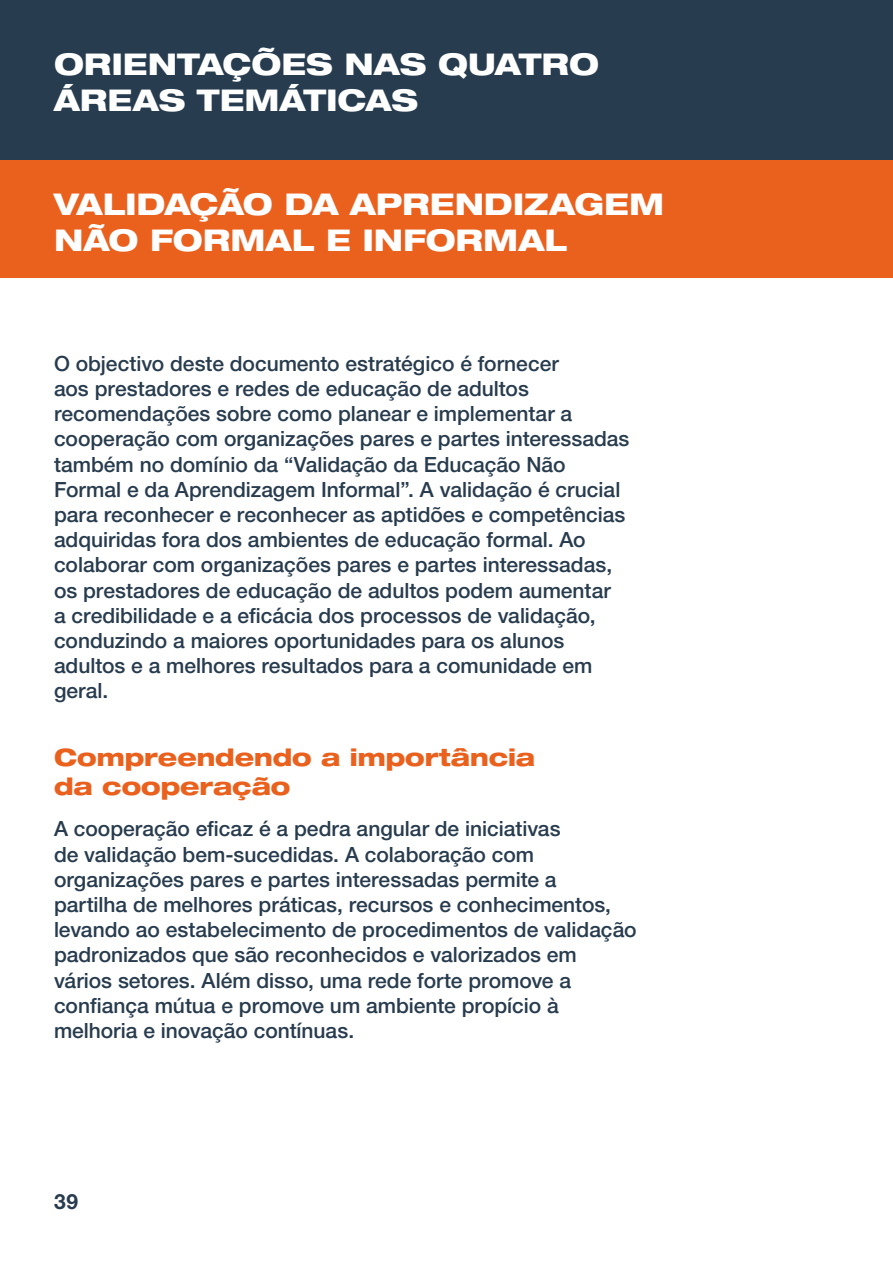
<style>
.page{position:relative;width:893px;height:1263px;background:#fff}
.page>*{position:absolute;margin:0;border:0;box-sizing:border-box;transform-origin:0 0}
.t1{font:800 expanded 30px/36px "Helvetica Neue LT Std";letter-spacing:-.005em;color:#fff}
.t2{font:800 expanded 24px/28.8px "Helvetica Neue LT Std";letter-spacing:-.005em;color:#ea601d}
.t3{font:500 21px/25.2px "Helvetica Neue LT Std";color:#283c4e}
.t4{font:700 21px "Helvetica Neue LT Std";color:#283c4e}
</style>
<div class="page">
<div style="left:0;top:0;width:893px;height:161px;background:#273c4e"></div>
<div style="left:0;top:161px;width:893px;height:117px;background:#ea601d"></div>
<h1 class="t1" style="left:54px;top:46px;width:547px">ORIENTAÇÕES NAS QUATRO<br>ÁREAS TEMÁTICAS</h1>
<h1 class="t1" style="left:54px;top:185px;width:612px">VALIDAÇÃO DA APRENDIZAGEM<br>NÃO FORMAL E INFORMAL</h1>
<p class="t3" style="left:54px;top:350px;width:577px">O objectivo deste documento estratégico é fornecer<br>aos prestadores e redes de educação de adultos recomendações sobre como planear e implementar a cooperação com organizações pares e partes interessadas também no domínio da “Validação da Educação Não Formal e da Aprendizagem Informal”. A validação é crucial para reconhecer e reconhecer as aptidões e competências adquiridas fora dos ambientes de educação formal. Ao colaborar com organizações pares e partes interessadas, os prestadores de educação de adultos podem aumentar<br>a credibilidade e a eficácia dos processos de validação, conduzindo a maiores oportunidades para os alunos adultos e a melhores resultados para a comunidade em geral.</p>
<p class="t2" style="left:54px;top:743px;width:483px">Compreendendo a importância da cooperação</p>
<p class="t3" style="left:54px;top:816px;width:584px">A cooperação eficaz é a pedra angular de iniciativas<br>de validação bem-sucedidas. A colaboração com organizações pares e partes interessadas permite a<br>partilha de melhores práticas, recursos e conhecimentos, levando ao estabelecimento de procedimentos de validação padronizados que são reconhecidos e valorizados em vários setores. Além disso, uma rede forte promove a confiança mútua e promove um ambiente propício à melhoria e inovação contínuas.</p>
<p class="t4" style="left:54px;top:1188px;width:26px">39</p>
</div>
